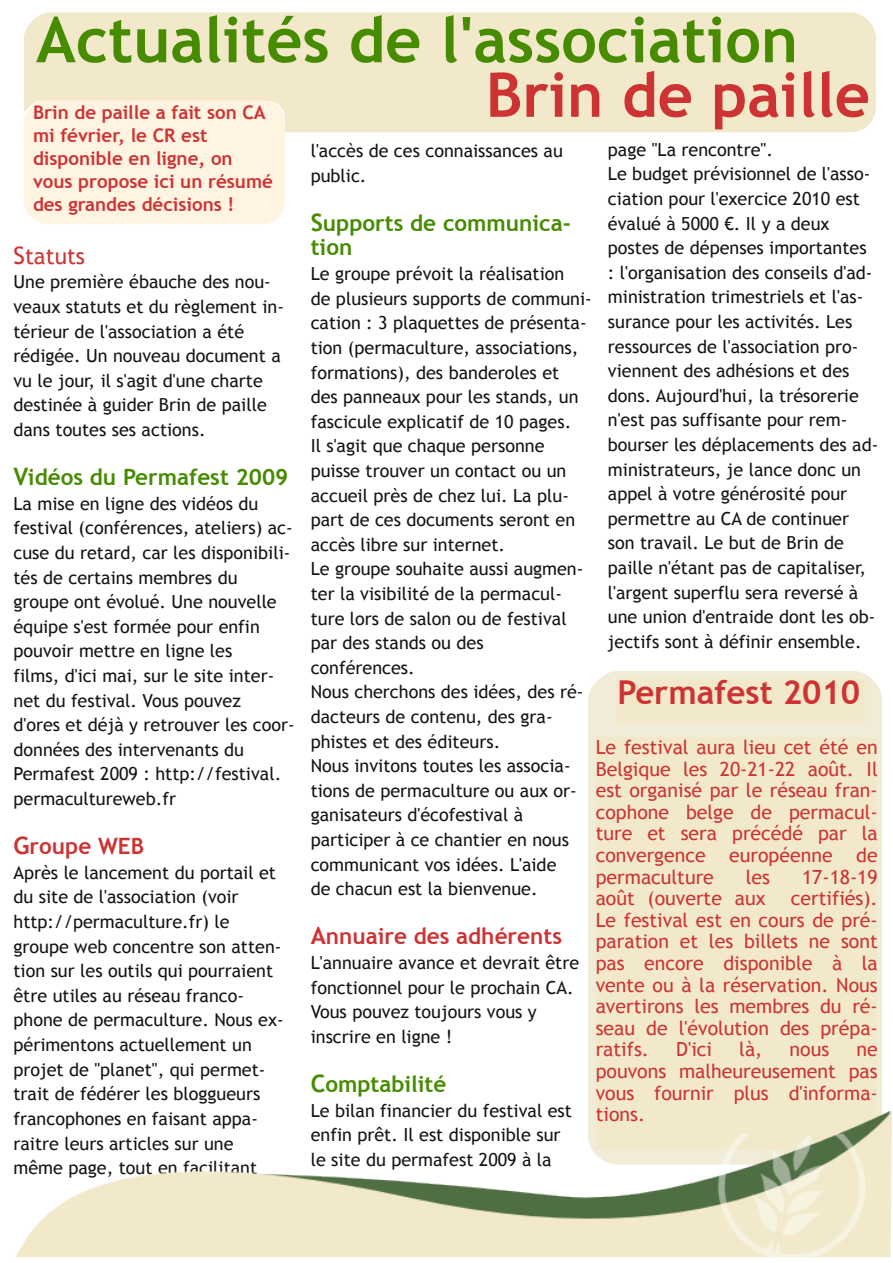
<style>
.page{position:relative;width:893px;height:1263px;background:#fff}
.page>*{position:absolute;margin:0;border:0;box-sizing:border-box;transform-origin:0 0}
.t1{font:700 63px "Trebuchet MS";color:#468b00}
.t2{font:700 61.5px "Trebuchet MS";color:#cd3333}
.t3{font:700 33px "Trebuchet MS";color:#cd3333}
.t4{font:700 22.5px/24.6px "Trebuchet MS";color:#468b00}
.t5{font:700 22.5px "Trebuchet MS";color:#cd3333}
.t6{font:22.5px "Trebuchet MS";color:#cd3333}
.t7{font:19.5px/21.6px "Trebuchet MS";color:#cd3333;text-align:justify}
.t8{font:700 18.75px/23.1px "Trebuchet MS";color:#cd3333}
.t9{font:18px/24.6px "Trebuchet MS";color:#161413}
.s1{font-size:24px}
</style>
<div class="page">
<div style="left:24px;top:12px;width:852px;height:120px;background:#f1e9ca"></div>
<div style="left:588px;top:671px;width:294px;height:441px;background:#f1ecd7"></div>
<div style="left:596px;top:737px;width:281px;height:412px;background:#f1e9ca"></div>
<div style="left:617px;top:679px;width:248px;height:44px;background:#f1e9ca"></div>
<img style="left:15px;top:1112px;width:877px;height:145px">
<div style="left:24px;top:99px;width:261px;height:125px;background:#fff3e1"></div>
<h1 class="t1" style="left:36px;top:3px;width:764px">Actualités de l'association</h1>
<p class="t8" style="left:33px;top:100px;width:241px">Brin de paille a fait son CA mi février, le CR est disponible en ligne, on vous propose ici un résumé des grandes décisions !</p>
<p class="t6" style="left:14px;top:243px;width:73px"><span class="s1">S</span>tatuts</p>
<p class="t9" style="left:14px;top:270px;width:272px">Une première ébauche des nou&shy;veaux statuts et du règlement in&shy;térieur de l'association a été rédigée. Un nouveau document a vu le jour, il s'agit d'une charte destinée à guider Brin de paille dans toutes ses actions.</p>
<p class="t4" style="left:14px;top:465px;width:276px"><span class="s1">V</span>idéos du Permafest 2009</p>
<p class="t9" style="left:14px;top:491px;width:283px">La mise en ligne des vidéos du festival (conférences, ateliers) ac&shy;cuse du retard, car les disponibili&shy;tés de certains membres du groupe ont évolué. Une nouvelle équipe s'est formée pour enfin pouvoir mettre en ligne les<br>films, d'ici mai, sur le site inter&shy;net du festival. Vous pouvez<br>d'ores et déjà y retrouver les coor&shy;données des intervenants du<br>Permafest 2009 : http://festival. permacultureweb.fr</p>
<p class="t5" style="left:14px;top:833px;width:132px"><span class="s1">G</span>roupe WEB</p>
<p class="t9" style="left:14px;top:860px;width:272px">Après le lancement du portail et du site de l'association (voir http://permaculture.fr) le groupe web concentre son atten&shy;tion sur les outils qui pourraient être utiles au réseau franco&shy;phone de permaculture. Nous ex&shy;périmentons actuellement un projet de "planet", qui permet&shy;trait de fédérer les bloggueurs francophones en faisant appa&shy;raitre leurs articles sur une même page, tout en facilitant</p>
<h2 class="t2" style="left:486px;top:59px;width:386px">Brin de paille</h2>
<p class="t9" style="left:311px;top:138px;width:254px">l'accès de ces connaissances au public.</p>
<p class="t4" style="left:311px;top:210px;width:262px"><span class="s1">S</span>upports de communica&shy;tion</p>
<p class="t9" style="left:311px;top:261px;width:283px">Le groupe prévoit la réalisation<br>de plusieurs supports de communi&shy;cation : 3 plaquettes de présenta&shy;tion (permaculture, associations, formations), des banderoles et<br>des panneaux pour les stands, un fascicule explicatif de 10 pages.<br>Il s'agit que chaque personne puisse trouver un contact ou un accueil près de chez lui. La plu&shy;part de ces documents seront en accès libre sur internet.<br>Le groupe souhaite aussi augmen&shy;ter la visibilité de la permacul&shy;ture lors de salon ou de festival par des stands ou des conférences.<br>Nous cherchons des idées, des ré&shy;dacteurs de contenu, des gra&shy;phistes et des éditeurs.<br>Nous invitons toutes les associa&shy;tions de permaculture ou aux or&shy;ganisateurs d'écofestival à participer à ce chantier en nous communicant vos idées. L'aide<br>de chacun est la bienvenue.</p>
<p class="t5" style="left:311px;top:923px;width:253px"><span class="s1">A</span>nnuaire des adhérents</p>
<p class="t9" style="left:311px;top:950px;width:270px">L'annuaire avance et devrait être fonctionnel pour le prochain CA.<br>Vous pouvez toujours vous y inscrire en ligne !</p>
<p class="t4" style="left:311px;top:1071px;width:137px"><span class="s1">C</span>omptabilité</p>
<p class="t9" style="left:311px;top:1098px;width:263px">Le bilan financier du festival est enfin prêt. Il est disponible sur le site du permafest 2009 à la</p>
<p class="t9" style="left:608px;top:137px;width:272px">page "La rencontre".<br>Le budget prévisionnel de l'asso&shy;ciation pour l'exercice 2010 est évalué à 5000 €. Il y a deux postes de dépenses importantes<br>: l'organisation des conseils d'ad&shy;ministration trimestriels et l'as&shy;surance pour les activités. Les ressources de l'association pro&shy;viennent des adhésions et des dons. Aujourd'hui, la trésorerie n'est pas suffisante pour rem&shy;bourser les déplacements des ad&shy;ministrateurs, je lance donc un appel à votre générosité pour permettre au CA de continuer son travail. Le but de Brin de paille n'étant pas de capitaliser, l'argent superflu sera reversé à une union d'entraide dont les ob&shy;jectifs sont à définir ensemble.</p>
<h3 class="t3" style="left:617px;top:673px;width:244px">Permafest 2010</h3>
<p class="t7" style="left:596px;top:736px;width:283px">Le festival aura lieu cet été en Belgique les 20-21-22 août. Il est organisé par le réseau fran&shy;cophone belge de permacul&shy;ture et sera précédé par la convergence européenne de permaculture</p>
<p class="t7" style="left:746px;top:866px;width:26px">les</p>
<p class="t7" style="left:802px;top:866px;width:77px">17-18-19</p>
<p class="t7" style="left:596px;top:887px;width:171px">août (ouverte aux</p>
<p class="t7" style="left:596px;top:887px;width:283px;text-indent:195px">certifiés).<br>Le festival est en cours de pré&shy;paration et les billets ne sont pas encore disponible à la vente ou à la réservation. Nous avertirons les membres du ré&shy;seau de l'évolution des prépa&shy;ratifs.</p>
<p class="t7" style="left:676px;top:1038px;width:37px">D'ici</p>
<p class="t7" style="left:739px;top:1038px;width:25px">là,</p>
<p class="t7" style="left:790px;top:1038px;width:41px">nous</p>
<p class="t7" style="left:596px;top:1038px;width:283px;text-indent:261px">ne pouvons malheureusement pas vous fournir plus d'informa&shy;tions.</p>
</div>
